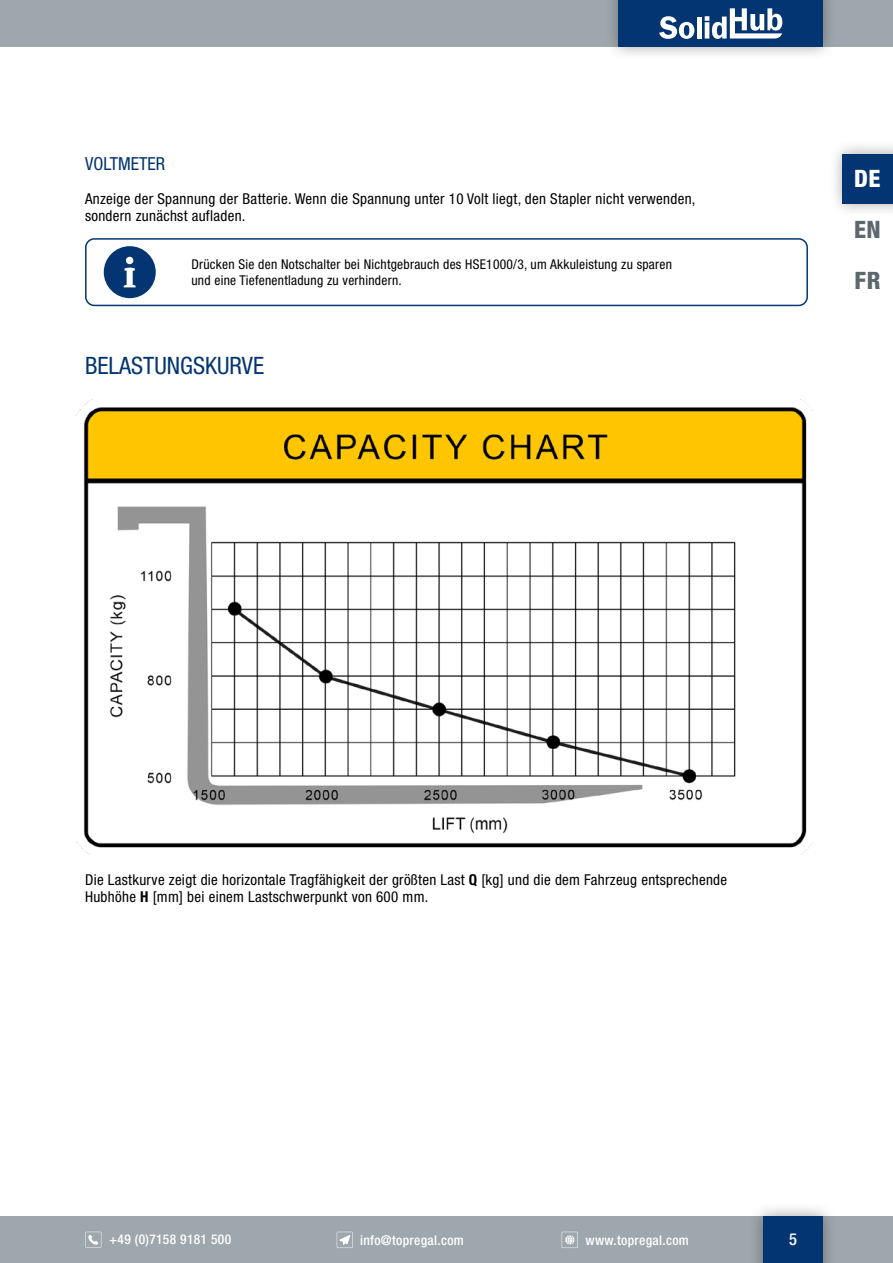
<style>
.page{position:relative;width:893px;height:1263px;background:#fff}
.page>*{position:absolute;margin:0;border:0;box-sizing:border-box;transform-origin:0 0}
.t1{font:condensed 24px "Helvetica Neue LT Pro";color:#033572}
.t2{font:800 condensed 24px/51px "Helvetica Neue LT Pro";color:#5c686e}
.t3{font:800 condensed 24px "Helvetica Neue LT Pro";color:#fff}
.t4{font:condensed 18px "Helvetica Neue LT Pro";color:#033572}
.t5{font:500 condensed 16.5px "Helvetica Neue LT Pro";color:#fff}
.t6{font:condensed 15px/17px "Helvetica Neue LT Pro";letter-spacing:.02em;color:#000}
.t7{font:condensed 13.5px/16.5px "Helvetica Neue LT Pro";letter-spacing:.02em;color:#000}
.t8{font:500 condensed 13.5px "Helvetica Neue LT Pro";letter-spacing:.025em;color:#fff}
.s1{font-weight:700}
</style>
<div class="page">
<div style="left:0;top:1216px;width:893px;height:47px;background:#9ea7ad"></div>
<svg style="left:562px;top:1232px;width:16px;height:16px"></svg>
<svg style="left:337px;top:1232px;width:16px;height:16px"></svg>
<svg style="left:85px;top:1232px;width:16px;height:16px"></svg>
<div style="left:0;top:0;width:893px;height:47px;background:#9ea7ad"></div>
<div style="left:604px;top:0;width:233px;height:61px;background:#000;opacity:.35"></div>
<div style="left:619px;top:0;width:204px;height:47px;background:#033572"></div>
<div style="left:749px;top:1202px;width:88px;height:61px;background:#000;opacity:.35"></div>
<div style="left:763px;top:1216px;width:60px;height:47px;background:#033572"></div>
<div style="left:829px;top:139px;width:64px;height:78px;background:#000;opacity:.35"></div>
<div style="left:843px;top:154px;width:50px;height:49px;background:#033572"></div>
<svg style="left:659px;top:16px;width:35px;height:23px"></svg>
<hr style="left:697px;top:17px;width:4px;height:22px;background:#fff">
<svg style="left:705px;top:8px;width:77px;height:31px"></svg>
<div style="left:85px;top:238px;width:723px;height:68px;border:2px solid #033572;border-radius:9px"></div>
<svg style="left:104px;top:246px;width:52px;height:52px"></svg>
<img style="left:76px;top:400px;width:737px;height:454px">
<p class="t4" style="left:85px;top:153px;width:81px">VOLTMETER</p>
<p class="t6" style="left:85px;top:190px;width:612px">Anzeige der Spannung der Batterie. Wenn die Spannung unter 10 Volt liegt, den Stapler nicht verwenden, sondern zunächst aufladen.</p>
<p class="t7" style="left:191px;top:256px;width:482px">Drücken Sie den Notschalter bei Nichtgebrauch des HSE1000/3, um Akkuleistung zu sparen und eine Tiefenentladung zu verhindern.</p>
<h1 class="t1" style="left:85px;top:352px;width:181px">BELASTUNGSKURVE</h1>
<h1 class="t3" style="left:854px;top:164px;width:28px">DE</h1>
<h1 class="t2" style="left:854px;top:204px;width:28px">EN<br>FR</h1>
<p class="t6" style="left:85px;top:870px;width:644px">Die Lastkurve zeigt die horizontale Tragfähigkeit der größten Last <span class="s1">Q</span> [kg] und die dem Fahrzeug entsprechende<br>Hubhöhe <span class="s1">H</span> [mm] bei einem Lastschwerpunkt von 600 mm.</p>
<p class="t8" style="left:109px;top:1231px;width:123px">+49 (0)7158 9181 500</p>
<p class="t8" style="left:360px;top:1232px;width:105px">info@topregal.com</p>
<p class="t8" style="left:585px;top:1232px;width:105px">www.topregal.com</p>
<p class="t5" style="left:789px;top:1229px;width:9px">5</p>
</div>
